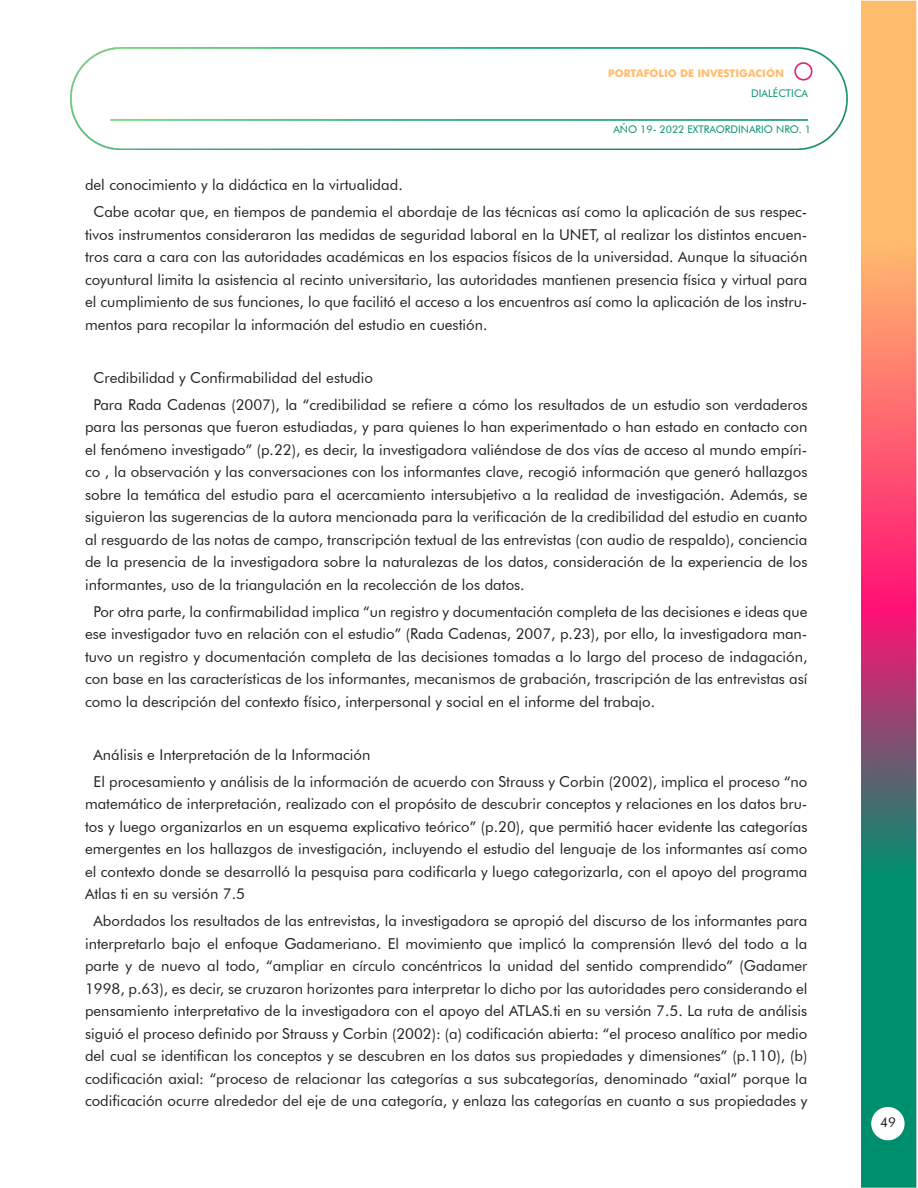
<style>
.page{position:relative;width:918px;height:1188px;background:#fff}
.page>*{position:absolute;margin:0;border:0;box-sizing:border-box;transform-origin:0 0}
.Body_Text{font:15px/22.5px "Futura BT";color:#202124;text-align:justify}
.t1{font:13.5px "Futura BT";color:#231f20}
.t2{font:10.5px "Futura BT";color:#008f6d}
.t3{font:700 10.5px "Futura";color:#ffbc6d}
</style>
<div class="page">
<img style="left:861px;top:0;width:56px;height:1188px">
<img style="left:71px;top:48px;width:776px;height:102px">
<div style="left:871px;top:1107px;width:34px;height:33px;background:#fff;border-radius:50%"></div>
<p class="t3" style="left:608px;top:66px;width:177px">PORTAFÓLIO DE INVESTIGACIÓN</p>
<p class="t2" style="left:751px;top:87px;width:58px">DIALÉCTICA</p>
<p class="t2" style="left:613px;top:123px;width:199px">AÑO 19- 2022 EXTRAORDINARIO NRO. 1</p>
<p class="Body_Text" style="left:85px;top:174px;width:319px">del conocimiento y la didáctica en la virtualidad.</p>
<p class="Body_Text" style="left:85px;top:200px;width:724px;text-indent:9px">Cabe acotar que, en tiempos de pandemia el abordaje de las técnicas así como la aplicación de sus respec&shy;tivos instrumentos consideraron las medidas de seguridad laboral en la UNET, al realizar los distintos encuen&shy;tros cara a cara con las autoridades académicas en los espacios físicos de la universidad. Aunque la situación coyuntural limita la asistencia al recinto universitario, las autoridades mantienen presencia física y virtual para el cumplimiento de sus funciones, lo que facilitó el acceso a los encuentros así como la aplicación de los instru&shy;mentos para recopilar la información del estudio en cuestión.</p>
<p class="Body_Text" style="left:94px;top:366px;width:281px">Credibilidad y Confirmabilidad del estudio</p>
<p class="Body_Text" style="left:85px;top:393px;width:724px;text-indent:9px">Para Rada Cadenas (2007), la “credibilidad se refiere a cómo los resultados de un estudio son verdaderos para las personas que fueron estudiadas, y para quienes lo han experimentado o han estado en contacto con el fenómeno investigado” (p.22), es decir, la investigadora valiéndose de dos vías de acceso al mundo empíri&shy;co , la observación y las conversaciones con los informantes clave, recogió información que generó hallazgos sobre la temática del estudio para el acercamiento intersubjetivo a la realidad de investigación. Además, se siguieron las sugerencias de la autora mencionada para la verificación de la credibilidad del estudio en cuanto al resguardo de las notas de campo, transcripción textual de las entrevistas (con audio de respaldo), conciencia de la presencia de la investigadora sobre la naturalezas de los datos, consideración de la experiencia de los informantes, uso de la triangulación en la recolección de los datos.</p>
<p class="Body_Text" style="left:85px;top:600px;width:724px;text-indent:9px">Por otra parte, la confirmabilidad implica “un registro y documentación completa de las decisiones e ideas que ese investigador tuvo en relación con el estudio” (Rada Cadenas, 2007, p.23), por ello, la investigadora man&shy;tuvo un registro y documentación completa de las decisiones tomadas a lo largo del proceso de indagación, con base en las características de los informantes, mecanismos de grabación, trascripción de las entrevistas así como la descripción del contexto físico, interpersonal y social en el informe del trabajo.</p>
<p class="Body_Text" style="left:94px;top:743px;width:278px">Análisis e Interpretación de la Información</p>
<p class="Body_Text" style="left:85px;top:770px;width:724px;text-indent:9px">El procesamiento y análisis de la información de acuerdo con Strauss y Corbin (2002), implica el proceso “no matemático de interpretación, realizado con el propósito de descubrir conceptos y relaciones en los datos bru&shy;tos y luego organizarlos en un esquema explicativo teórico” (p.20), que permitió hacer evidente las categorías emergentes en los hallazgos de investigación, incluyendo el estudio del lenguaje de los informantes así como el contexto donde se desarrolló la pesquisa para codificarla y luego categorizarla, con el apoyo del programa Atlas ti en su versión 7.5</p>
<p class="Body_Text" style="left:85px;top:909px;width:724px;text-align:center">Abordados los resultados de las entrevistas, la investigadora se apropió del discurso de los informantes para interpretarlo bajo el enfoque Gadameriano. El movimiento que implicó la comprensión llevó del todo a la parte y de nuevo al todo, “ampliar en círculo concéntricos la unidad del sentido comprendido” (Gadamer 1998, p.63), es decir, se cruzaron horizontes para interpretar lo dicho por las autoridades pero considerando el pensamiento interpretativo de la investigadora con el apoyo del ATLAS.ti en su versión 7.5. La ruta de análisis siguió el proceso definido por Strauss y Corbin (2002): (a) codificación abierta: “el proceso analítico por medio del cual se identifican los conceptos y se descubren en los datos sus propiedades y dimensiones” (p.110), (b) codificación axial: “proceso de relacionar las categorías a sus subcategorías, denominado “axial” porque la codificación ocurre alrededor del eje de una categoría, y enlaza las categorías en cuanto a sus propiedades y</p>
<p class="t1" style="left:880px;top:1114px;width:17px">49</p>
</div>
